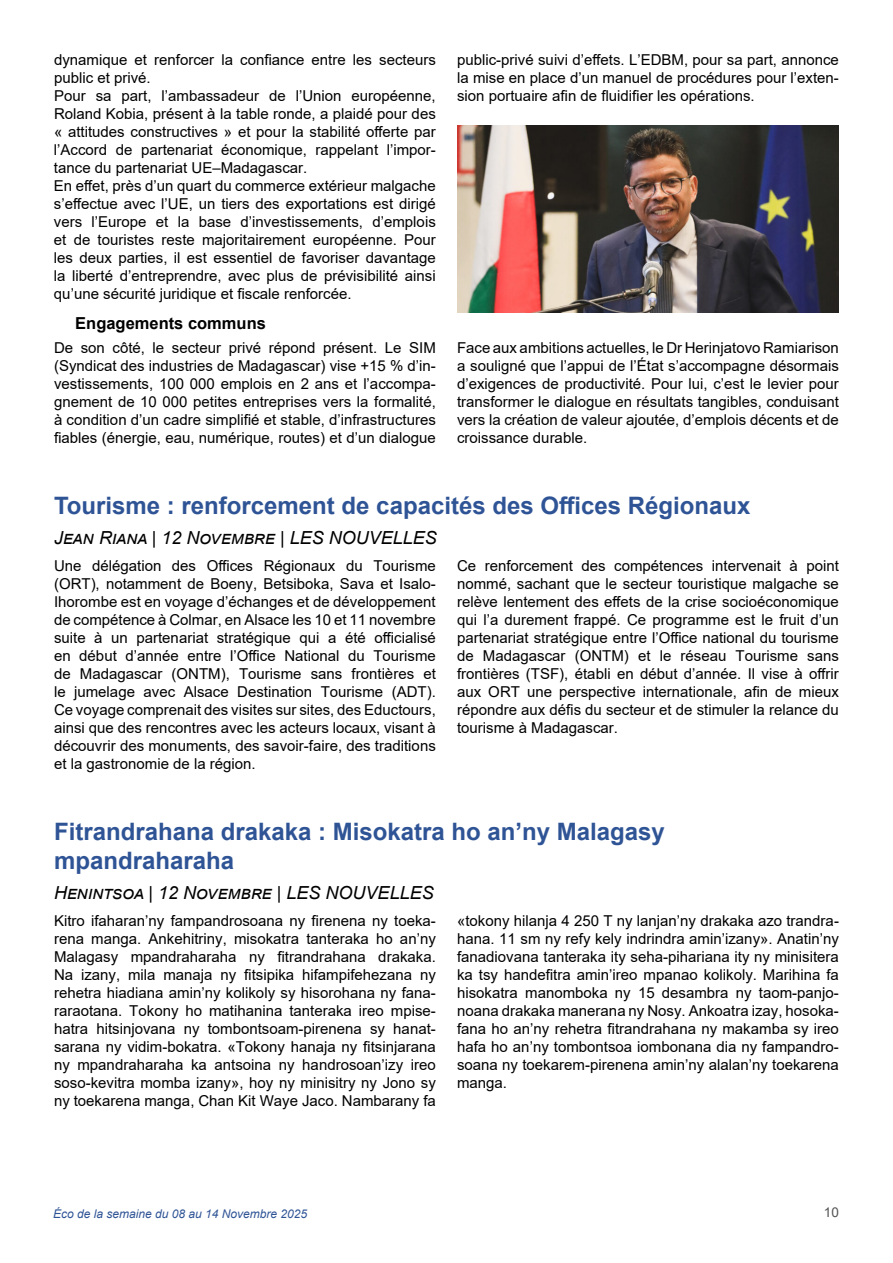
<style>
.page{position:relative;width:893px;height:1263px;background:#fff}
.page>*{position:absolute;margin:0;border:0;box-sizing:border-box;transform-origin:0 0}
.t1{font:700 24px/28.8px "Arial";color:#2f5496}
.t2{font:italic 18px "Arial";color:#000}
.t3{font:700 16.5px "Arial";color:#000}
.t4{font:15px/18px "Arial";color:#000;text-align:justify}
.t5{font:13.5px "Arial";color:#525252}
.t6{font:italic 12px "Arial";color:#2f5496}
</style>
<div class="page">
<img style="left:457px;top:126px;width:382px;height:187px">
<p class="t4" style="left:54px;top:51px;width:383px;text-align:left">dynamique et renforcer la confiance entre les secteurs public et privé.<br>Pour sa part, l’ambassadeur de l’Union européenne, Roland Kobia, présent à la table ronde, a plaidé pour des « attitudes constructives » et pour la stabilité offerte par l’Accord de partenariat économique, rappelant l’impor&shy;tance du partenariat UE–Madagascar.<br>En effet, près d’un quart du commerce extérieur malgache s’effectue avec l’UE, un tiers des exportations est dirigé vers l’Europe et la base d’investissements, d’emplois et de touristes reste majoritairement européenne. Pour les deux parties, il est essentiel de favoriser davantage la liberté d’entreprendre, avec plus de prévisibilité ainsi qu’une sécurité juridique et fiscale renforcée.</p>
<p class="t3" style="left:75px;top:312px;width:192px">Engagements communs</p>
<p class="t4" style="left:54px;top:338px;width:383px">De son côté, le secteur privé répond présent. Le SIM (Syndicat des industries de Madagascar) vise +15 % d’in&shy;vestissements, 100 000 emplois en 2 ans et l’accompa&shy;gnement de 10 000 petites entreprises vers la formalité, à condition d’un cadre simplifié et stable, d’infrastructures fiables (énergie, eau, numérique, routes) et d’un dialogue</p>
<p class="t4" style="left:457px;top:51px;width:383px">public-privé suivi d’effets. L’EDBM, pour sa part, annonce la mise en place d’un manuel de procédures pour l’exten&shy;sion portuaire afin de fluidifier les opérations.</p>
<p class="t4" style="left:457px;top:339px;width:383px">Face aux ambitions actuelles, le Dr Herinjatovo Ramiarison a souligné que l’appui de l’État s’accompagne désormais d’exigences de productivité. Pour lui, c’est le levier pour transformer le dialogue en résultats tangibles, conduisant vers la création de valeur ajoutée, d’emplois décents et de croissance durable.</p>
<h1 class="t1" style="left:54px;top:492px;width:698px">Tourisme : renforcement de capacités des Offices Régionaux</h1>
<p class="t2" style="left:54px;top:526px;width:384px">Jean Riana | 12 Novembre | LES NOUVELLES</p>
<p class="t4" style="left:54px;top:556px;width:383px">Une délégation des Offices Régionaux du Tourisme (ORT), notamment de Boeny, Betsiboka, Sava et Isalo-Ihorombe est en voyage d’échanges et de développement de compétence à Colmar, en Alsace les 10 et 11 novembre suite à un partenariat stratégique qui a été officialisé en début d’année entre l’Office National du Tourisme de Madagascar (ONTM), Tourisme sans frontières et le jumelage avec Alsace Destination Tourisme (ADT).<br>Ce voyage comprenait des visites sur sites, des Eductours, ainsi que des rencontres avec les acteurs locaux, visant à découvrir des monuments, des savoir-faire, des traditions et la gastronomie de la région.</p>
<p class="t4" style="left:457px;top:556px;width:383px">Ce renforcement des compétences intervenait à point nommé, sachant que le secteur touristique malgache se relève lentement des effets de la crise socioéconomique qui l’a durement frappé. Ce programme est le fruit d’un partenariat stratégique entre l’Office national du tourisme de Madagascar (ONTM) et le réseau Tourisme sans frontières (TSF), établi en début d’année. Il vise à offrir aux ORT une perspective internationale, afin de mieux répondre aux défis du secteur et de stimuler la relance du tourisme à Madagascar.</p>
<h1 class="t1" style="left:54px;top:818px;width:612px">Fitrandrahana drakaka : Misokatra ho an’ny Malagasy mpandraharaha</h1>
<p class="t2" style="left:54px;top:881px;width:381px">Henintsoa | 12 Novembre | LES NOUVELLES</p>
<p class="t4" style="left:54px;top:911px;width:383px">Kitro ifaharan’ny fampandrosoana ny firenena ny toeka&shy;rena manga. Ankehitriny, misokatra tanteraka ho an’ny Malagasy mpandraharaha ny fitrandrahana drakaka.<br>Na izany, mila manaja ny fitsipika hifampifehezana ny rehetra hiadiana amin’ny kolikoly sy hisorohana ny fana&shy;raraotana. Tokony ho matihanina tanteraka ireo mpise&shy;hatra hitsinjovana ny tombontsoam-pirenena sy hanat&shy;sarana ny vidim-bokatra. «Tokony hanaja ny fitsinjarana ny mpandraharaha ka antsoina ny handrosoan’izy ireo soso-kevitra momba izany», hoy ny minisitry ny Jono sy ny toekarena manga, Chan Kit Waye Jaco. Nambarany fa</p>
<p class="t4" style="left:457px;top:911px;width:383px">«tokony hilanja 4 250 T ny lanjan’ny drakaka azo trandra&shy;hana. 11 sm ny refy kely indrindra amin’izany». Anatin’ny fanadiovana tanteraka ity seha-pihariana ity ny minisitera ka tsy handefitra amin’ireo mpanao kolikoly. Marihina fa hisokatra manomboka ny 15 desambra ny taom-panjo&shy;noana drakaka manerana ny Nosy. Ankoatra izay, hosoka&shy;fana ho an’ny rehetra fitrandrahana ny makamba sy ireo hafa ho an’ny tombontsoa iombonana dia ny fampandro&shy;soana ny toekarem-pirenena amin’ny alalan’ny toekarena manga.</p>
<p class="t6" style="left:53px;top:1205px;width:256px">Éco de la semaine du 08 au 14 Novembre 2025</p>
<p class="t5" style="left:824px;top:1203px;width:17px">10</p>
</div>
